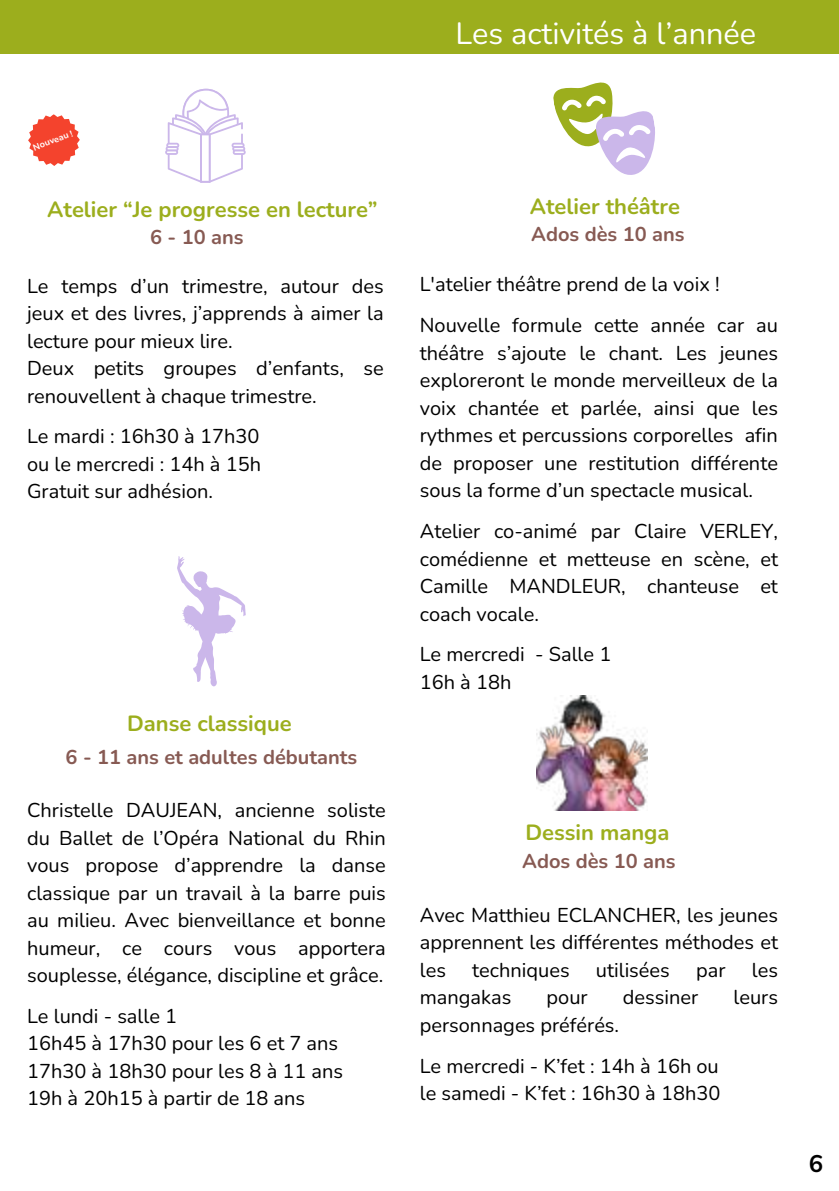
<style>
.page{position:relative;width:839px;height:1191px;background:#fff}
.page>*{position:absolute;margin:0;border:0;box-sizing:border-box;transform-origin:0 0}
.t1{font:30.6px "Nunito";color:#fff}
.t2{font:700 24px "Nunito";color:#000}
.t3{font:700 22px "Nunito";color:#9cae1d}
.t4{font:20px/27.4px "Nunito";color:#000}
.t5{font:700 20px "Nunito";color:#875a53}
.t6{font:700 9px "Nunito";color:#fff}
</style>
<div class="page">
<div style="left:0;top:0;width:838px;height:54px;background:#9cae1d"></div>
<svg style="left:166px;top:88px;width:79px;height:95px"></svg>
<svg style="left:28px;top:114px;width:52px;height:52px"></svg>
<svg style="left:553px;top:82px;width:102px;height:93px"></svg>
<img style="left:536px;top:695px;width:111px;height:116px">
<svg style="left:177px;top:556px;width:69px;height:130px"></svg>
<p class="t6" style="left:31px;top:142px;width:43px;rotate:-21deg">Nouveau !</p>
<p class="t3" style="left:47px;top:195px;width:332px">Atelier “Je progresse en lecture”</p>
<p class="t5" style="left:150px;top:223px;width:95px">6 - 10 ans</p>
<p class="t4" style="left:27px;top:272px;width:358px">Le temps d’un trimestre, autour des jeux et des livres, j’apprends à aimer la lecture pour mieux lire.<br>Deux petits groupes d’enfants, se renouvellent à chaque trimestre.</p>
<p class="t4" style="left:27px;top:423px;width:235px;text-align:justify">Le mardi : 16h30 à 17h30 ou le mercredi : 14h à 15h Gratuit sur adhésion.</p>
<p class="t3" style="left:127px;top:709px;width:166px">Danse classique</p>
<p class="t5" style="left:66px;top:743px;width:293px">6 - 11 ans et adultes débutants</p>
<p class="t4" style="left:27px;top:797px;width:360px;text-align:justify">Christelle DAUJEAN, ancienne soliste du Ballet de l’Opéra National du Rhin vous propose d’apprendre la danse classique par un travail à la barre puis au milieu. Avec bienveillance et bonne humeur, ce cours vous apportera souplesse, élégance, discipline et grâce.</p>
<p class="t4" style="left:27px;top:1003px;width:317px">Le lundi - salle 1<br>16h45 à 17h30 pour les 6 et 7 ans<br>17h30 à 18h30 pour les 8 à 11 ans<br>19h à 20h15 à partir de 18 ans</p>
<h1 class="t1" style="left:455px;top:13px;width:302px">Les activités à l’année</h1>
<p class="t3" style="left:530px;top:192px;width:152px">Atelier théâtre</p>
<p class="t5" style="left:531px;top:221px;width:155px">Ados dès 10 ans</p>
<p class="t4" style="left:420px;top:264px;width:360px;line-height:40.8px">L'atelier théâtre prend de la voix !<br>Nouvelle formule cette année car au</p>
<p class="t4" style="left:420px;top:339px;width:360px;text-align:justify">théâtre s’ajoute le chant. Les jeunes exploreront le monde merveilleux de la voix chantée et parlée, ainsi que les rythmes et percussions corporelles afin de proposer une restitution différente sous la forme d’un spectacle musical.</p>
<p class="t4" style="left:420px;top:518px;width:360px;text-align:justify">Atelier co-animé par Claire VERLEY, comédienne et metteuse en scène, et Camille MANDLEUR, chanteuse et coach vocale.</p>
<p class="t4" style="left:420px;top:641px;width:193px">Le mercredi - Salle 1<br>16h à 18h</p>
<p class="t3" style="left:525px;top:818px;width:146px">Dessin manga</p>
<p class="t5" style="left:522px;top:847px;width:155px">Ados dès 10 ans</p>
<p class="t4" style="left:420px;top:902px;width:360px;text-align:justify">Avec Matthieu ECLANCHER, les jeunes apprennent les différentes méthodes et les</p>
<p class="t4" style="left:472px;top:957px;width:99px">techniques</p>
<p class="t4" style="left:596px;top:957px;width:75px">utilisées</p>
<p class="t4" style="left:696px;top:957px;width:31px">par</p>
<p class="t4" style="left:751px;top:957px;width:28px">les</p>
<p class="t4" style="left:420px;top:984px;width:93px">mangakas</p>
<p class="t4" style="left:546px;top:984px;width:43px">pour</p>
<p class="t4" style="left:623px;top:984px;width:77px">dessiner</p>
<p class="t4" style="left:733px;top:984px;width:46px">leurs</p>
<p class="t4" style="left:420px;top:1005px;width:300px;line-height:40.8px">personnages préférés.<br>Le mercredi - K’fet : 14h à 16h ou</p>
<p class="t4" style="left:420px;top:1080px;width:302px">le samedi - K’fet : 16h30 à 18h30</p>
<p class="t2" style="left:808px;top:1147px;width:16px">6</p>
</div>
